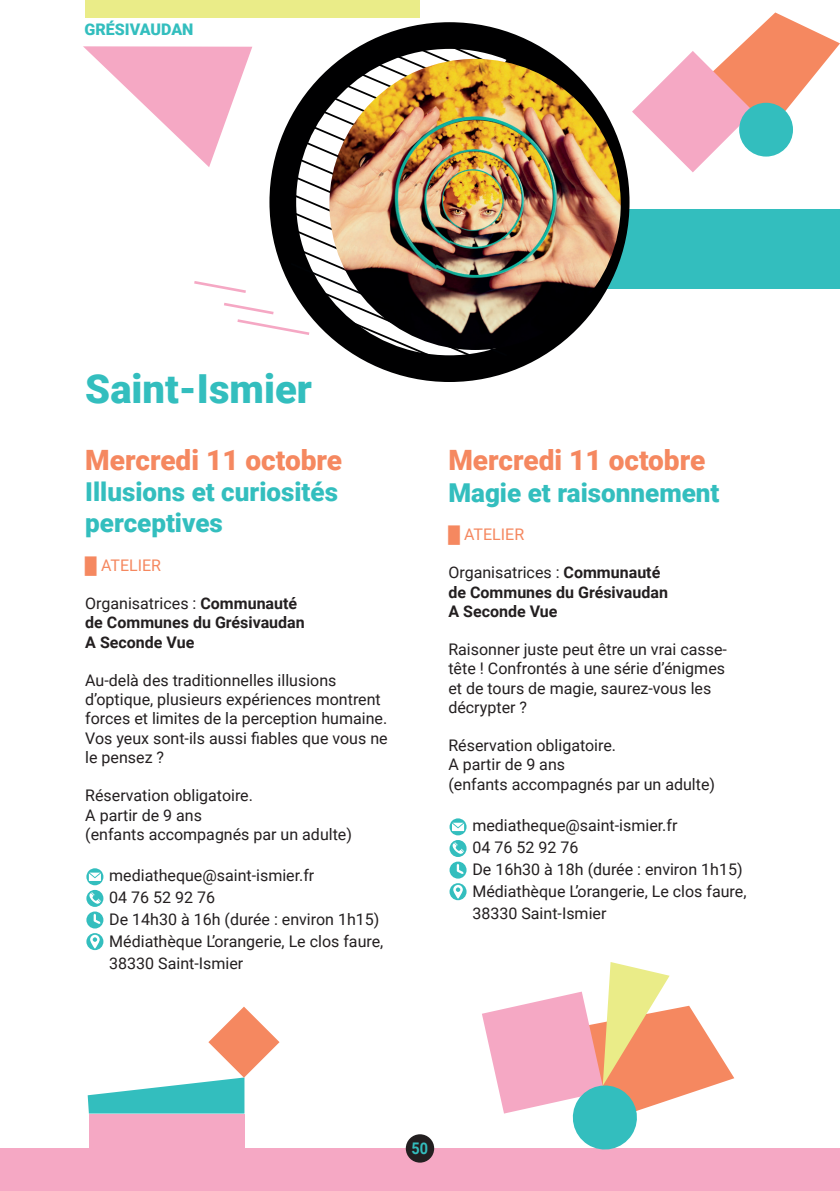
<style>
.page{position:relative;width:840px;height:1191px;background:#fff}
.page>*{position:absolute;margin:0;border:0;box-sizing:border-box;transform-origin:0 0}
.t1{font:900 40px "Roboto";color:#33bebe}
.t2{font:900 28px "Roboto";color:#f58860}
.t3{font:900 26px/31.2px "Roboto";color:#33bebe}
.t4{font:16px/19.2px "Roboto";color:#231f20}
.t5{font:700 16px "Roboto";color:#231f20}
.t6{font:16px "Roboto";color:#f58860}
.t7{font:900 16px "Roboto";color:#33bebe}
.texte_courant{font:700 16px "Roboto";color:#33bebe;scale:.9 1}
.s1{font-family:"Arial"}
.s2{font-weight:700}
</style>
<div class="page">
<svg style="left:632px;top:12px;width:207px;height:160px"></svg>
<div style="left:738px;top:103px;width:54px;height:54px;background:#33bebe;border-radius:50%"></div>
<div style="left:487px;top:209px;width:352px;height:80px;background:#33bebe"></div>
<div style="left:269px;top:22px;width:360px;height:360px;background:#000001;border-radius:50%"></div>
<img style="left:329px;top:59px;width:291px;height:291px;border-radius:146px">
<div style="left:0;top:1148px;width:839px;height:43px;background:#f5a8c4"></div>
<div style="left:405px;top:1134px;width:29px;height:28px;background:#231f20;border-radius:50%"></div>
<div style="left:89px;top:1113px;width:155px;height:35px;background:#f5a8c4"></div>
<hr style="left:839px;top:1148px;width:1px;height:43px;background:#f5a8c4">
<svg style="left:449px;top:818px;width:17px;height:82px"></svg>
<svg style="left:86px;top:868px;width:17px;height:82px"></svg>
<svg style="left:88px;top:1006px;width:191px;height:107px"></svg>
<div style="left:85px;top:0;width:335px;height:17px;background:#eaec88"></div>
<img style="left:83px;top:31px;width:485px;height:343px">
<svg style="left:482px;top:962px;width:252px;height:188px"></svg>
<p class="t7" style="left:84px;top:18px;width:110px">GRÉSIVAUDAN</p>
<p class="t1" style="left:85px;top:360px;width:228px">Saint-Ismier</p>
<p class="t2" style="left:85px;top:440px;width:258px">Mercredi 11 octobre</p>
<p class="t3" style="left:85px;top:475px;width:254px">Illusions et curiosités perceptives</p>
<p class="t6" style="left:85px;top:554px;width:77px"><span class="s1">█</span> ATELIER</p>
<p class="t4" style="left:85px;top:593px;width:213px">Organisatrices : <span class="s2">Communauté</span></p>
<p class="t5" style="left:85px;top:611px;width:221px">de Communes du Grésivaudan</p>
<p class="t5" style="left:85px;top:631px;width:111px">A Seconde Vue</p>
<p class="t4" style="left:85px;top:670px;width:304px">Au-delà des traditionnelles illusions d’optique, plusieurs expériences montrent forces et limites de la perception humaine.<br>Vos yeux sont-ils aussi fiables que vous ne le pensez ?</p>
<p class="t4" style="left:85px;top:785px;width:169px">Réservation obligatoire.</p>
<p class="t4" style="left:85px;top:804px;width:118px">A partir de 9 ans</p>
<p class="t4" style="left:85px;top:824px;width:268px">(enfants accompagnés par un adulte)</p>
<p class="t4" style="left:109px;top:865px;width:206px">mediatheque@saint-ismier.fr</p>
<p class="t4" style="left:109px;top:887px;width:107px">04 76 52 92 76</p>
<p class="t4" style="left:109px;top:909px;width:271px">De 14h30 à 16h (durée : environ 1h15)</p>
<p class="t4" style="left:109px;top:929px;width:275px;line-height:22px">Médiathèque L’orangerie, Le clos faure,<br>38330 Saint-Ismier</p>
<p class="t2" style="left:448px;top:441px;width:258px">Mercredi 11 octobre</p>
<p class="t3" style="left:448px;top:476px;width:272px">Magie et raisonnement</p>
<p class="t6" style="left:448px;top:523px;width:77px"><span class="s1">█</span> ATELIER</p>
<p class="t4" style="left:448px;top:562px;width:213px">Organisatrices : <span class="s2">Communauté</span></p>
<p class="t5" style="left:448px;top:580px;width:221px">de Communes du Grésivaudan</p>
<p class="t5" style="left:448px;top:600px;width:111px">A Seconde Vue</p>
<p class="t4" style="left:448px;top:639px;width:280px">Raisonner juste peut être un vrai casse&shy;tête ! Confrontés à une série d’énigmes et de tours de magie, saurez-vous les décrypter ?</p>
<p class="t4" style="left:448px;top:735px;width:169px">Réservation obligatoire.</p>
<p class="t4" style="left:448px;top:754px;width:118px">A partir de 9 ans</p>
<p class="t4" style="left:448px;top:773px;width:268px">(enfants accompagnés par un adulte)</p>
<p class="t4" style="left:472px;top:815px;width:206px">mediatheque@saint-ismier.fr</p>
<p class="t4" style="left:472px;top:837px;width:107px">04 76 52 92 76</p>
<p class="t4" style="left:472px;top:859px;width:271px">De 16h30 à 18h (durée : environ 1h15)</p>
<p class="t4" style="left:472px;top:879px;width:275px;line-height:22px">Médiathèque L’orangerie, Le clos faure,<br>38330 Saint-Ismier</p>
<p class="texte_courant" style="left:411px;top:1137px;width:20px">50</p>
</div>
